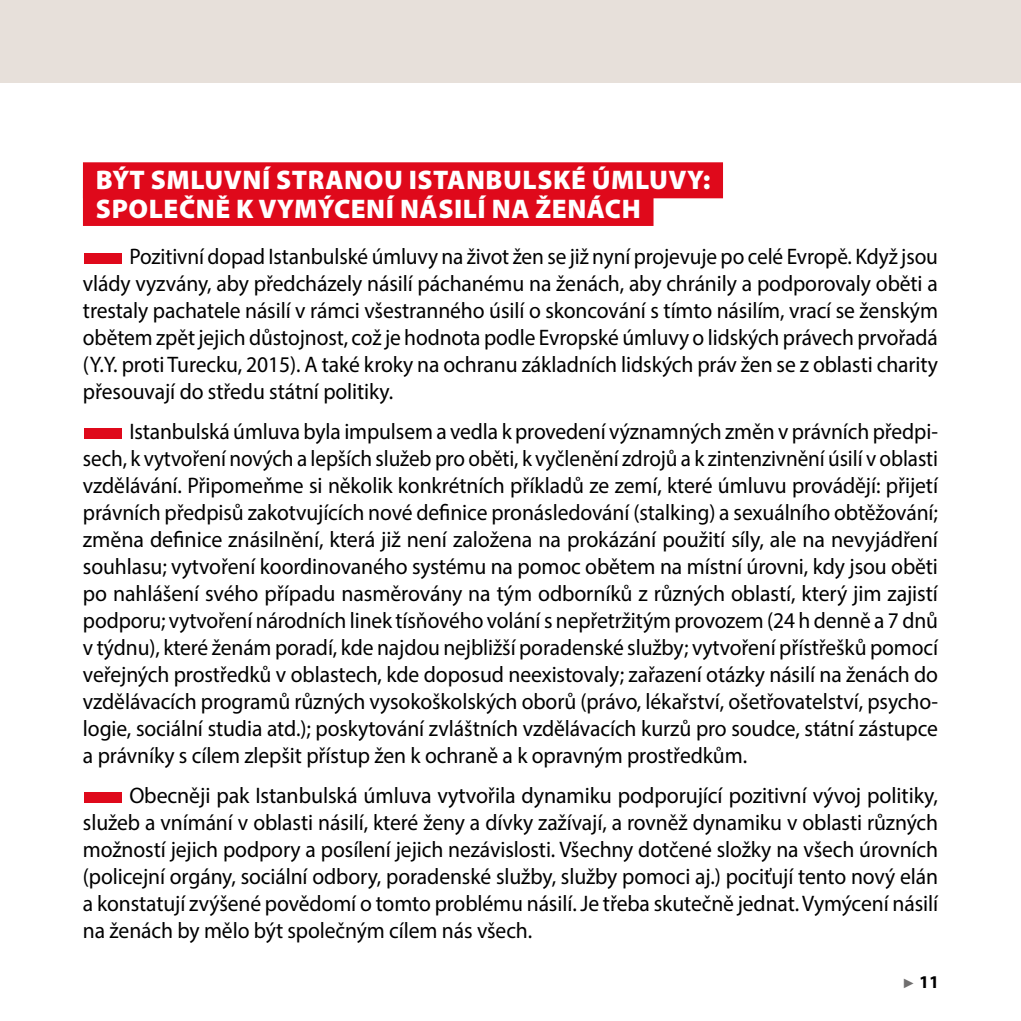
<style>
.page{position:relative;width:1021px;height:1021px;background:#fff}
.page>*{position:absolute;margin:0;border:0;box-sizing:border-box;transform-origin:0 0}
.t1{font:900 27px/29.2px "Myriad Pro";letter-spacing:.02em;color:#fff}
.t2{font:22.5px/27px "Myriad Pro";letter-spacing:-.005em;color:#000;text-align:justify;scale:.96 1}
.t3{font:22.5px/27px "Myriad Pro";letter-spacing:-.005em;color:#000;text-align:justify}
.t4{font:22.5px/27px "Myriad Pro";letter-spacing:-.005em;color:#000;text-align:justify;scale:.95 1}
.t5{font:700 18px "Myriad Pro";color:#000}
.s1{color:#df091b}
.s2{font-family:"Arial";font-weight:400;font-size:13.5px;color:#706f6f}
</style>
<div class="page">
<div style="left:83px;top:162px;width:640px;height:36px;background:#df091b"></div>
<div style="left:83px;top:190px;width:570px;height:36px;background:#df091b"></div>
<div style="left:0;top:0;width:1020px;height:83px;background:#e7e0da"></div>
<p class="t1" style="left:96px;top:164px;width:616px">BÝT SMLUVNÍ STRANOU ISTANBULSKÉ ÚMLUVY:<br>SPOLEČNĚ K VYMÝCENÍ NÁSILÍ NA ŽENÁCH</p>
<p class="t4" style="left:83px;top:243px;width:901px"><span class="s1">■</span>Pozitivní dopad Istanbulské úmluvy na život žen se již nyní projevuje po celé Evropě. Když jsou vlády vyzvány, aby předcházely násilí páchanému na ženách, aby chránily a podporovaly oběti a trestaly pachatele násilí v rámci všestranného úsilí o skoncování s tímto násilím, vrací se ženským obětem zpět jejich důstojnost, což je hodnota podle Evropské úmluvy o lidských právech prvořadá (Y.Y. proti Turecku, 2015). A také kroky na ochranu základních lidských práv žen se z oblasti charity přesouvají do středu státní politiky.</p>
<p class="t2" style="left:83px;top:417px;width:892px"><span class="s1">■</span>Istanbulská úmluva byla impulsem a vedla k provedení významných změn v právních předpi&shy;sech, k vytvoření nových a lepších služeb pro oběti, k vyčlenění zdrojů a k zintenzivnění úsilí v oblasti vzdělávání. Připomeňme si několik konkrétních příkladů ze zemí, které úmluvu provádějí: přijetí právních předpisů zakotvujících nové definice pronásledování (stalking) a sexuálního obtěžování; změna definice znásilnění, která již není založena na prokázání použití síly, ale na nevyjádření souhlasu; vytvoření koordinovaného systému na pomoc obětem na místní úrovni, kdy jsou oběti po nahlášení svého případu nasměrovány na tým odborníků z různých oblastí, který jim zajistí podporu; vytvoření národních linek tísňového volání s nepřetržitým provozem (24 h denně a 7 dnů v týdnu), které ženám poradí, kde najdou nejbližší poradenské služby; vytvoření přístřešků pomocí veřejných prostředků v oblastech, kde doposud neexistovaly; zařazení otázky násilí na ženách do vzdělávacích programů různých vysokoškolských oborů (právo, lékařství, ošetřovatelství, psycho&shy;logie, sociální studia atd.); poskytování zvláštních vzdělávacích kurzů pro soudce, státní zástupce a právníky s cílem zlepšit přístup žen k ochraně a k opravným prostředkům.</p>
<p class="t3" style="left:83px;top:781px;width:856px"><span class="s1">■</span>Obecněji pak Istanbulská úmluva vytvořila dynamiku podporující pozitivní vývoj politiky, služeb a vnímání v oblasti násilí, které ženy a dívky zažívají, a rovněž dynamiku v oblasti různých možností jejich podpory a posílení jejich nezávislosti. Všechny dotčené složky na všech úrovních (policejní orgány, sociální odbory, poradenské služby, služby pomoci aj.) pociťují tento nový elán a konstatují zvýšené povědomí o tomto problému násilí. Je třeba skutečně jednat. Vymýcení násilí na ženách by mělo být společným cílem nás všech.</p>
<p class="t5" style="left:902px;top:970px;width:38px"><span class="s2">►</span> 11</p>
</div>
